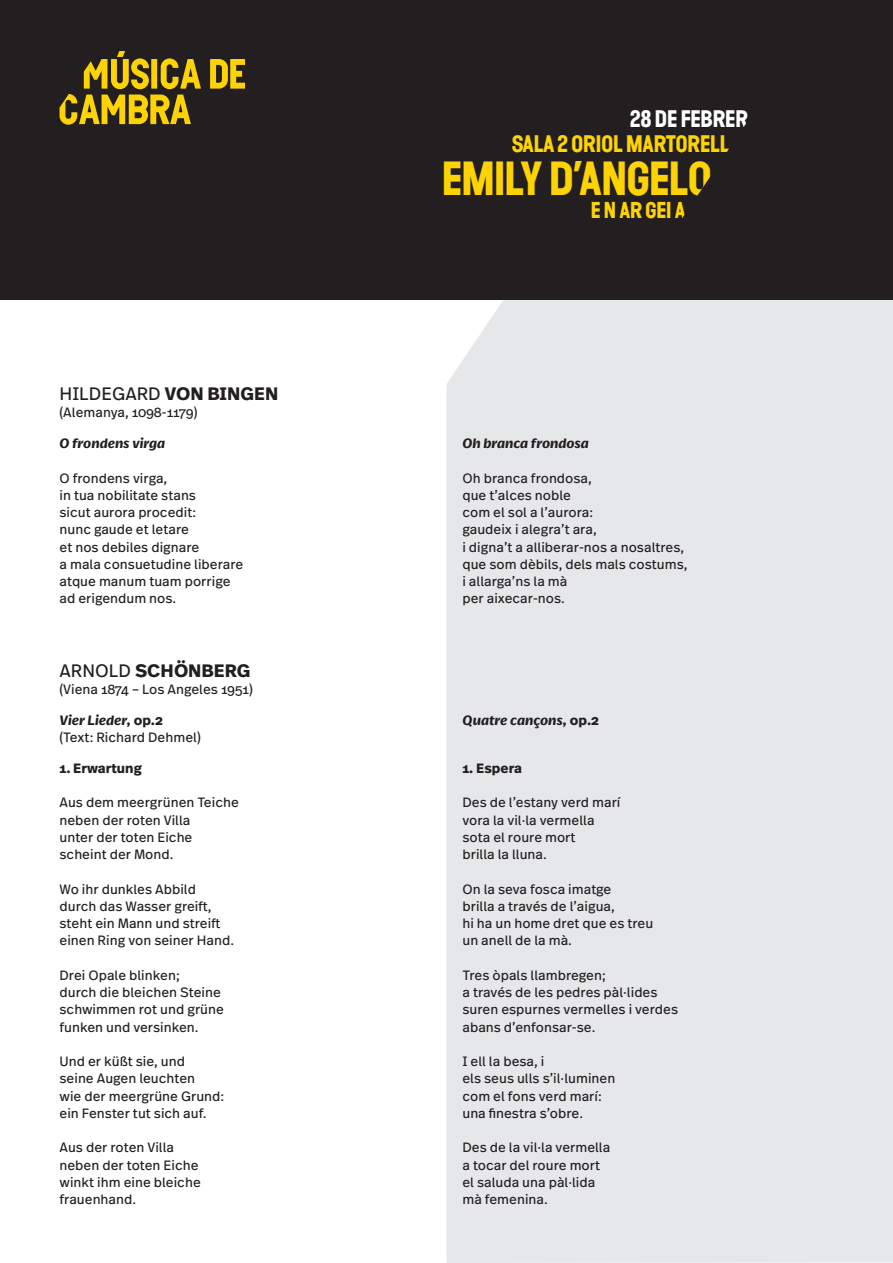
<style>
.page{position:relative;width:893px;height:1263px;background:#fff}
.page>*{position:absolute;margin:0;border:0;box-sizing:border-box;transform-origin:0 0}
.t1{font:700 41.25px "Vibration Cond";letter-spacing:-.015em;color:#fed304}
.t2{font:700 20.55px "Vibration Cond";color:#fed304}
.t3{font:700 20.55px "Vibration Cond";color:#fff}
.t4{font:700 19.8px "Vibration Cond";color:#fed304}
.t5{font:18px "Real Text Pro";color:#231f20}
.t6{font:700 18px "Real Text Pro";color:#231f20}
.t7{font:13.5px "Real Text Pro";color:#231f20}
.t8{font:italic 700 13.5px "Real Text Pro";color:#231f20}
.t9{font:700 13.5px "Real Text Pro";color:#231f20}
.s1{font-weight:700}
.s2{font-weight:400}
.s3{font-style:normal}
</style>
<div class="page">
<div style="left:446px;top:299px;width:447px;height:964px;background:#e6e7e9"></div>
<svg style="left:399px;top:299px;width:276px;height:97px;fill:#e6e7e9"></svg>
<div style="left:0;top:0;width:893px;height:299px;background:#231f20"></div>
<svg style="left:60px;top:51px;width:185px;height:74px"></svg>
<p class="t5" style="left:60px;top:381px;width:220px">HILDEGARD <span class="s1">VON BINGEN</span></p>
<p class="t7" style="left:60px;top:403px;width:140px">(Alemanya, 1098-1179)</p>
<p class="t8" style="left:60px;top:433px;width:107px">O frondens virga</p>
<p class="t7" style="left:60px;top:469px;width:109px">O frondens virga,</p>
<p class="t7" style="left:60px;top:486px;width:138px">in tua nobilitate stans</p>
<p class="t7" style="left:60px;top:503px;width:138px">sicut aurora procedit:</p>
<p class="t7" style="left:60px;top:520px;width:131px">nunc gaude et letare</p>
<p class="t7" style="left:60px;top:538px;width:141px">et nos debiles dignare</p>
<p class="t7" style="left:60px;top:555px;width:185px">a mala consuetudine liberare</p>
<p class="t7" style="left:60px;top:572px;width:172px">atque manum tuam porrige</p>
<p class="t7" style="left:60px;top:589px;width:118px">ad erigendum nos.</p>
<p class="t6" style="left:60px;top:657px;width:193px"><span class="s2">ARNOLD</span> SCHÖNBERG</p>
<p class="t7" style="left:60px;top:680px;width:195px">(Viena 1874 – Los Angeles 1951)</p>
<p class="t8" style="left:60px;top:710px;width:105px">Vier Lieder, <span class="s3">op.2</span></p>
<p class="t7" style="left:60px;top:728px;width:143px">(Text: Richard Dehmel)</p>
<p class="t9" style="left:60px;top:758px;width:84px">1. Erwartung</p>
<p class="t7" style="left:60px;top:793px;width:181px">Aus dem meergrünen Teiche</p>
<p class="t7" style="left:60px;top:810px;width:132px">neben der roten Villa</p>
<p class="t7" style="left:60px;top:828px;width:134px">unter der toten Eiche</p>
<p class="t7" style="left:60px;top:845px;width:115px">scheint der Mond.</p>
<p class="t7" style="left:60px;top:879px;width:138px">Wo ihr dunkles Abbild</p>
<p class="t7" style="left:60px;top:897px;width:153px">durch das Wasser greift,</p>
<p class="t7" style="left:60px;top:914px;width:163px">steht ein Mann und streift</p>
<p class="t7" style="left:60px;top:931px;width:176px">einen Ring von seiner Hand.</p>
<p class="t7" style="left:60px;top:966px;width:122px">Drei Opale blinken;</p>
<p class="t7" style="left:60px;top:983px;width:163px">durch die bleichen Steine</p>
<p class="t7" style="left:60px;top:1000px;width:166px">schwimmen rot und grüne</p>
<p class="t7" style="left:60px;top:1017px;width:141px">funken und versinken.</p>
<p class="t7" style="left:60px;top:1052px;width:127px">Und er küßt sie, und</p>
<p class="t7" style="left:60px;top:1069px;width:137px">seine Augen leuchten</p>
<p class="t7" style="left:60px;top:1086px;width:166px">wie der meergrüne Grund:</p>
<p class="t7" style="left:60px;top:1104px;width:149px">ein Fenster tut sich auf.</p>
<p class="t7" style="left:60px;top:1138px;width:116px">Aus der roten Villa</p>
<p class="t7" style="left:60px;top:1155px;width:141px">neben der toten Eiche</p>
<p class="t7" style="left:60px;top:1173px;width:143px">winkt ihm eine bleiche</p>
<p class="t7" style="left:60px;top:1190px;width:78px">frauenhand.</p>
<p class="t3" style="left:630px;top:105px;width:119px">28 DE FEBRER</p>
<p class="t2" style="left:512px;top:130px;width:219px">SALA 2 ORIOL MARTORELL</p>
<p class="t1" style="left:442px;top:151px;width:271px">EMILY D’ANGELO</p>
<p class="t4" style="left:591px;top:197px;width:96px">E N AR GEI A</p>
<p class="t8" style="left:462px;top:433px;width:128px">Oh branca frondosa</p>
<p class="t7" style="left:462px;top:469px;width:131px">Oh branca frondosa,</p>
<p class="t7" style="left:462px;top:486px;width:110px">que t’alces noble</p>
<p class="t7" style="left:462px;top:503px;width:132px">com el sol a l’aurora:</p>
<p class="t7" style="left:462px;top:520px;width:136px">gaudeix i alegra’t ara,</p>
<p class="t7" style="left:462px;top:538px;width:223px">i digna’t a alliberar-nos a nosaltres,</p>
<p class="t7" style="left:462px;top:555px;width:227px">que som dèbils, dels mals costums,</p>
<p class="t7" style="left:462px;top:572px;width:107px">i allarga’ns la mà</p>
<p class="t7" style="left:462px;top:589px;width:104px">per aixecar-nos.</p>
<p class="t8" style="left:462px;top:710px;width:138px">Quatre cançons, <span class="s3">op.2</span></p>
<p class="t9" style="left:462px;top:758px;width:61px">1. Espera</p>
<p class="t7" style="left:462px;top:793px;width:160px">Des de l’estany verd marí</p>
<p class="t7" style="left:462px;top:810px;width:134px">vora la vil·la vermella</p>
<p class="t7" style="left:462px;top:828px;width:115px">sota el roure mort</p>
<p class="t7" style="left:462px;top:845px;width:86px">brilla la lluna.</p>
<p class="t7" style="left:462px;top:879px;width:150px">On la seva fosca imatge</p>
<p class="t7" style="left:462px;top:897px;width:154px">brilla a través de l’aigua,</p>
<p class="t7" style="left:462px;top:914px;width:192px">hi ha un home dret que es treu</p>
<p class="t7" style="left:462px;top:931px;width:111px">un anell de la mà.</p>
<p class="t7" style="left:462px;top:966px;width:145px">Tres òpals llambregen;</p>
<p class="t7" style="left:462px;top:983px;width:197px">a través de les pedres pàl·lides</p>
<p class="t7" style="left:462px;top:1000px;width:217px">suren espurnes vermelles i verdes</p>
<p class="t7" style="left:462px;top:1017px;width:135px">abans d’enfonsar-se.</p>
<p class="t7" style="left:462px;top:1052px;width:83px">I ell la besa, i</p>
<p class="t7" style="left:462px;top:1069px;width:154px">els seus ulls s’il·luminen</p>
<p class="t7" style="left:462px;top:1086px;width:141px">com el fons verd marí:</p>
<p class="t7" style="left:462px;top:1104px;width:122px">una finestra s’obre.</p>
<p class="t7" style="left:462px;top:1138px;width:149px">Des de la vil·la vermella</p>
<p class="t7" style="left:462px;top:1155px;width:139px">a tocar del roure mort</p>
<p class="t7" style="left:462px;top:1173px;width:134px">el saluda una pàl·lida</p>
<p class="t7" style="left:462px;top:1190px;width:87px">mà femenina.</p>
</div>
